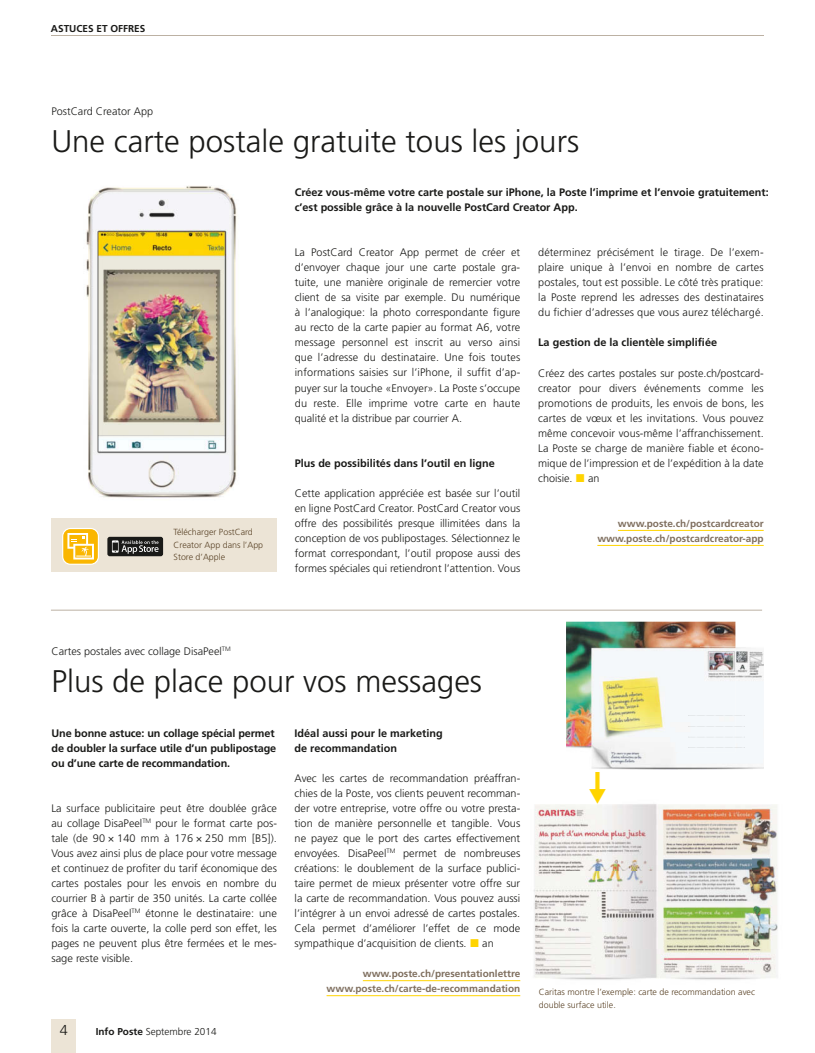
<style>
.page{position:relative;width:815px;height:1053px;background:#fff}
.page>*{position:absolute;margin:0;border:0;box-sizing:border-box;transform-origin:0 0}
.t1{font:300 31.25px "Frutiger LT Std";color:#1a1a18}
.t2{font:300 14.38px "Frutiger LT Std";color:#1a1a18}
.t3{font:300 10.88px/15px "Frutiger LT Std";color:#1a1a18;text-align:justify}
.t4{font:700 10.88px/15px "Frutiger LT Std";color:#1a1a18}
.t5{font:700 10px/15px "Frutiger LT Std";color:#7f6f5f;text-align:right}
.t6{font:300 10px "Frutiger LT Std";color:#1a1a18}
.t7{font:700 10px "Frutiger LT Std";color:#1a1a18}
.t8{font:300 8.88px/12.5px "Frutiger LT Std";color:#5b4428}
.s1{font-weight:700}
</style>
<div class="page">
<div style="left:51px;top:1019px;width:25px;height:33px;background:#ece4d6"></div>
<img style="left:65px;top:186px;width:198px;height:386px">
<img style="left:520px;top:804px;width:258px;height:178px">
<hr style="left:51px;top:35px;width:713px;height:1px;background:#bcb1a3">
<hr style="left:618px;top:530px;width:146px;height:1px;background:#ffd400">
<hr style="left:597px;top:545px;width:167px;height:1px;background:#ffd400">
<hr style="left:363px;top:980px;width:157px;height:1px;background:#ffd400">
<hr style="left:327px;top:995px;width:193px;height:1px;background:#ffd400">
<hr style="left:51px;top:609px;width:711px;height:1px;background:#bcb1a3">
<div style="left:51px;top:518px;width:226px;height:53px;background:#ece4d6"></div>
<div style="left:63px;top:528px;width:35px;height:36px;background:#fab601;border-radius:8px"></div>
<div style="left:62px;top:528px;width:37px;height:37px;border:1px solid #fff;border-radius:8px"></div>
<svg style="left:67px;top:533px;width:27px;height:26px"></svg>
<svg style="left:107px;top:536px;width:56px;height:20px"></svg>
<img style="left:566px;top:621px;width:169px;height:128px">
<img style="left:735px;top:646px;width:29px;height:82px">
<img style="left:592px;top:752px;width:85px;height:17px">
<img style="left:590px;top:646px;width:145px;height:106px">
<img style="left:689px;top:715px;width:46px;height:1px">
<img style="left:689px;top:726px;width:46px;height:1px">
<img style="left:689px;top:736px;width:46px;height:1px">
<img style="left:689px;top:747px;width:46px;height:1px">
<p class="t7" style="left:51px;top:23px;width:96px">ASTUCES ET OFFRES</p>
<h3 class="t3" style="left:51px;top:103px;width:103px">PostCard Creator App</h3>
<p class="t1" style="left:51px;top:123px;width:529px">Une carte postale gratuite tous les jours</p>
<p class="t8" style="left:174px;top:526px;width:91px">Télécharger PostCard<br>Creator App dans l’App<br>Store d’Apple</p>
<p class="t4" style="left:295px;top:185px;width:476px">Créez vous-même votre carte postale sur iPhone, la Poste l’imprime et l’envoie gratuitement: c’est possible grâce à la nouvelle PostCard Creator App.</p>
<p class="t3" style="left:295px;top:245px;width:227px">La PostCard Creator App permet de créer et d’envoyer chaque jour une carte postale gra&shy;tuite, une manière originale de remercier votre client de sa visite par exemple. Du numérique à l’analogique: la photo correspondante figure au recto de la carte papier au format A6, votre message personnel est inscrit au verso ainsi que l’adresse du destinataire. Une fois toutes informations saisies sur l’iPhone, il suffit d’ap&shy;puyer sur la touche «Envoyer». La Poste s’occupe du reste. Elle imprime votre carte en haute qualité et la distribue par courrier A.</p>
<p class="t4" style="left:295px;top:455px;width:202px">Plus de possibilités dans l’outil en ligne</p>
<p class="t3" style="left:295px;top:485px;width:227px">Cette application appréciée est basée sur l’outil en ligne PostCard Creator. PostCard Creator vous offre des possibilités presque illimitées dans la conception de vos publipostages. Sélectionnez le format correspondant, l’outil propose aussi des formes spéciales qui retiendront l’attention. Vous</p>
<p class="t3" style="left:538px;top:245px;width:227px">déterminez précisément le tirage. De l’exem&shy;plaire unique à l’envoi en nombre de cartes postales, tout est possible. Le côté très pratique: la Poste reprend les adresses des destinataires du fichier d’adresses que vous aurez téléchargé.</p>
<p class="t4" style="left:538px;top:335px;width:180px">La gestion de la clientèle simplifiée</p>
<p class="t3" style="left:538px;top:365px;width:227px">Créez des cartes postales sur poste.ch/postcard&shy;creator pour divers événements comme les promotions de produits, les envois de bons, les cartes de vœux et les invitations. Vous pouvez même concevoir vous-même l’affranchissement.<br>La Poste se charge de manière fiable et écono&shy;mique de l’impression et de l’expédition à la date choisie.</p>
<p class="t3" style="left:588px;top:470px;width:13px">an</p>
<p class="t5" style="left:597px;top:515px;width:168px">www.poste.ch/postcardcreator www.poste.ch/postcardcreator-app</p>
<h3 class="t3" style="left:51px;top:643px;width:181px">Cartes postales avec collage DisaPeel<sup>TM</sup></h3>
<p class="t1" style="left:51px;top:663px;width:432px">Plus de place pour vos messages</p>
<p class="t4" style="left:51px;top:725px;width:226px">Une bonne astuce: un collage spécial permet de doubler la surface utile d’un publipostage ou d’une carte de recommandation.</p>
<p class="t3" style="left:51px;top:800px;width:227px">La surface publicitaire peut être doublée grâce au collage DisaPeel<sup>TM</sup> pour le format carte pos&shy;tale (de 90 × 140 mm à 176 × 250 mm [B5]).<br>Vous avez ainsi plus de place pour votre message et continuez de profiter du tarif économique des cartes postales pour les envois en nombre du courrier B à partir de 350 unités. La carte collée grâce à DisaPeel<sup>TM</sup> étonne le destinataire: une fois la carte ouverte, la colle perd son effet, les pages ne peuvent plus être fermées et le mes&shy;sage reste visible.</p>
<h2 class="t2" style="left:60px;top:1022px;width:9px">4</h2>
<p class="t6" style="left:96px;top:1025px;width:122px"><span class="s1">Info Poste</span> Septembre 2014</p>
<p class="t4" style="left:295px;top:725px;width:150px">Idéal aussi pour le marketing de recommandation</p>
<p class="t3" style="left:295px;top:770px;width:227px">Avec les cartes de recommandation préaffran&shy;chies de la Poste, vos clients peuvent recomman&shy;der votre entreprise, votre offre ou votre presta&shy;tion de manière personnelle et tangible. Vous ne payez que le port des cartes effectivement envoyées. DisaPeel<sup>TM</sup> permet de nombreuses créations: le doublement de la surface publici&shy;taire permet de mieux présenter votre offre sur la carte de recommandation. Vous pouvez aussi l’intégrer à un envoi adressé de cartes postales.<br>Cela permet d’améliorer l’effet de ce mode sympathique d’acquisition de clients.</p>
<p class="t3" style="left:482px;top:935px;width:13px">an</p>
<p class="t5" style="left:327px;top:965px;width:195px">www.poste.ch/presentationlettre www.poste.ch/carte-de-recommandation</p>
<p class="t8" style="left:539px;top:985px;width:218px">Caritas montre l’exemple: carte de recommandation avec double surface utile.</p>
</div>
